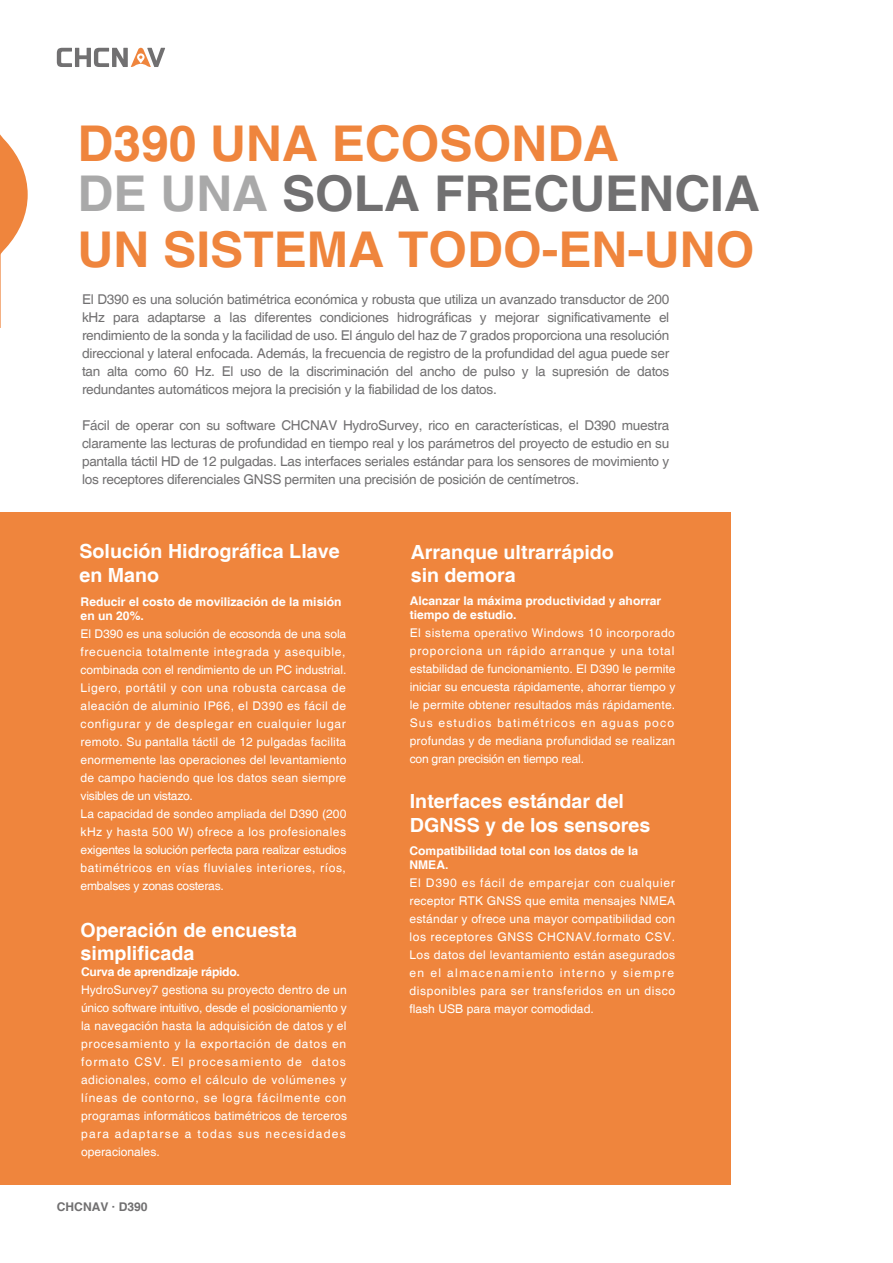
<style>
.page{position:relative;width:893px;height:1263px;background:#fff}
.page>*{position:absolute;margin:0;border:0;box-sizing:border-box;transform-origin:0 0}
.t1{font:700 49.35px/105.9px "Helvetica";color:#ef853d}
.t2{font:700 49.35px "Helvetica";color:#717071}
.t3{font:700 19.5px/23.4px "Helvetica";color:#fff}
.t4{font:13.5px/18px "Helvetica";letter-spacing:-.02em;color:#717071;text-align:justify}
.t5{font:12px/18px "Helvetica";letter-spacing:.015em;color:#fff;text-align:justify}
.t6{font:700 12px/14.4px "Helvetica";color:#fff}
.t7{font:700 12px "Helvetica";letter-spacing:-.02em;color:#fff}
.t8{font:700 12px "Helvetica";color:#717071}
.s1{color:rgb(113 112 113/.6)}
</style>
<div class="page">
<svg style="left:57px;top:48px;width:108px;height:19px"></svg>
<div style="left:0;top:512px;width:730px;height:673px;background:#ef853d"></div>
<svg style="left:0;top:134px;width:28px;height:155px"></svg>
<h1 class="t1" style="left:78px;top:93px;width:678px">D390 UNA ECOSONDA<br>UN SISTEMA TODO-EN-UNO</h1>
<h1 class="t2" style="left:78px;top:164px;width:684px"><span class="s1">DE UNA</span> SOLA FRECUENCIA</h1>
<p class="t4" style="left:82px;top:290px;width:589px">El D390 es una solución batimétrica económica y robusta que utiliza un avanzado transductor de 200 kHz para adaptarse a las diferentes condiciones hidrográficas y mejorar significativamente el rendimiento de la sonda y la facilidad de uso. El ángulo del haz de 7 grados proporciona una resolución direccional y lateral enfocada. Además, la frecuencia de registro de la profundidad del agua puede ser tan alta como 60 Hz. El uso de la discriminación del ancho de pulso y la supresión de datos redundantes automáticos mejora la precisión y la fiabilidad de los datos.</p>
<p class="t4" style="left:82px;top:416px;width:589px">Fácil de operar con su software CHCNAV HydroSurvey, rico en características, el D390 muestra claramente las lecturas de profundidad en tiempo real y los parámetros del proyecto de estudio en su pantalla táctil HD de 12 pulgadas. Las interfaces seriales estándar para los sensores de movimiento y los receptores diferenciales GNSS permiten una precisión de posición de centímetros.</p>
<h2 class="t3" style="left:79px;top:541px;width:262px">Solución Hidrográfica Llave en Mano</h2>
<p class="t6" style="left:81px;top:595px;width:262px">Reducir el costo de movilización de la misión en un 20%.</p>
<p class="t5" style="left:81px;top:625px;width:267px;text-align:left">El D390 es una solución de ecosonda de una sola frecuencia totalmente integrada y asequible, combinada con el rendimiento de un PC industrial.<br>Ligero, portátil y con una robusta carcasa de aleación de aluminio IP66, el D390 es fácil de configurar y de desplegar en cualquier lugar remoto. Su pantalla táctil de 12 pulgadas facilita enormemente las operaciones del levantamiento de campo haciendo que los datos sean siempre visibles de un vistazo.<br>La capacidad de sondeo ampliada del D390 (200 kHz y hasta 500 W) ofrece a los profesionales exigentes la solución perfecta para realizar estudios batimétricos en vías fluviales interiores, ríos, embalses y zonas costeras.</p>
<h2 class="t3" style="left:81px;top:919px;width:218px">Operación de encuesta simplificada</h2>
<p class="t7" style="left:81px;top:965px;width:160px">Curva de aprendizaje rápido.</p>
<p class="t5" style="left:81px;top:982px;width:268px">HydroSurvey7 gestiona su proyecto dentro de un único software intuitivo, desde el posicionamiento y la navegación hasta la adquisición de datos y el procesamiento y la exportación de datos en formato CSV. El procesamiento de datos adicionales, como el cálculo de volúmenes y líneas de contorno, se logra fácilmente con programas informáticos batimétricos de terceros para adaptarse a todas sus necesidades operacionales.</p>
<p class="t8" style="left:57px;top:1199px;width:92px">CHCNAV · D390</p>
<h2 class="t3" style="left:411px;top:541px;width:205px">Arranque ultrarrápido sin demora</h2>
<p class="t6" style="left:410px;top:594px;width:253px">Alcanzar la máxima productividad y ahorrar tiempo de estudio.</p>
<p class="t5" style="left:410px;top:624px;width:267px">El sistema operativo Windows 10 incorporado proporciona un rápido arranque y una total estabilidad de funcionamiento. El D390 le permite iniciar su encuesta rápidamente, ahorrar tiempo y le permite obtener resultados más rápidamente.<br>Sus estudios batimétricos en aguas poco profundas y de mediana profundidad se realizan con gran precisión en tiempo real.</p>
<h2 class="t3" style="left:410px;top:791px;width:242px">Interfaces estándar del<br>DGNSS y de los sensores</h2>
<p class="t6" style="left:409px;top:844px;width:230px">Compatibilidad total con los datos de la<br>NMEA.</p>
<p class="t5" style="left:409px;top:874px;width:267px">El D390 es fácil de emparejar con cualquier receptor RTK GNSS que emita mensajes NMEA estándar y ofrece una mayor compatibilidad con los receptores GNSS CHCNAV.formato CSV.<br>Los datos del levantamiento están asegurados en el almacenamiento interno y siempre disponibles para ser transferidos en un disco flash USB para mayor comodidad.</p>
</div>
